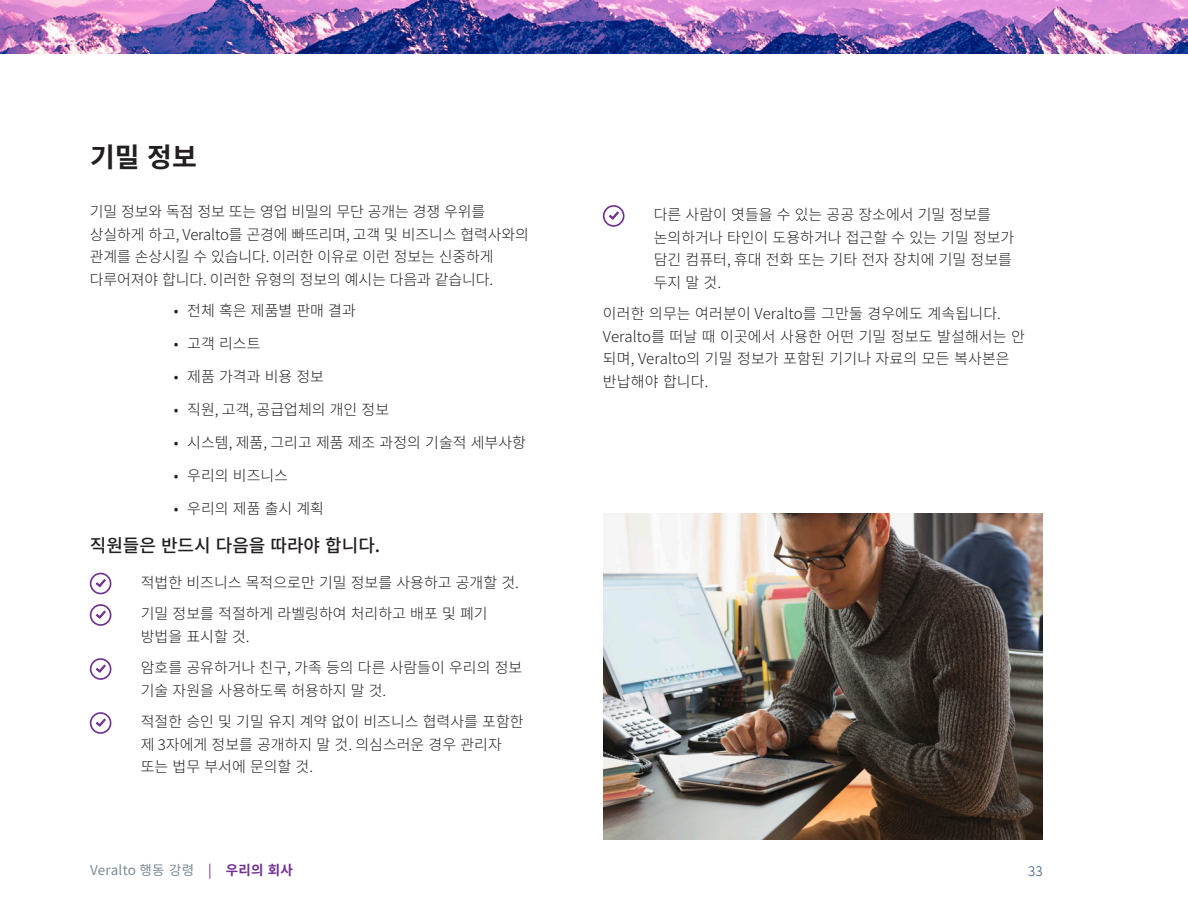
<style>
.page{position:relative;width:1188px;height:918px;background:#fff}
.page>*{position:absolute;margin:0;border:0;box-sizing:border-box;transform-origin:0 0}
.Chapter_Title{font:700 27px "Source Han Sans K";color:#231f20}
.Subhead_Bold{font:500 18px "Source Han Sans K";color:#231f20}
.Bullet_Large{font:300 15px/22.5px "Source Han Sans K";color:#231f20}
.Body_Text{font:300 15px/22.5px "Source Han Sans K";letter-spacing:-.01em;color:#231f20}
.Body_Text-2{font:300 15px/22.5px "Source Han Sans K";letter-spacing:.01em;color:#231f20}
.Bullet_Small{font:300 15px "Source Han Sans K";color:#231f20}
.t1{font:13.5px "Source Han Sans K";letter-spacing:.02em;color:#7a8a94}
.t2{font:300 13.5px "Source Han Sans K";color:#224a72}
.s1{color:#712f91}
.s2{font-weight:700;color:#712f91}
</style>
<div class="page">
<img style="left:0;top:0;width:1188px;height:54px">
<div style="left:90px;top:573px;width:21px;height:21px;border:2px solid #703191;border-radius:50%"></div>
<svg style="left:96px;top:579px;width:10px;height:8px"></svg>
<div style="left:90px;top:604px;width:21px;height:22px;border:2px solid #703191;border-radius:50%"></div>
<svg style="left:96px;top:611px;width:10px;height:8px"></svg>
<div style="left:90px;top:658px;width:21px;height:22px;border:2px solid #703191;border-radius:50%"></div>
<svg style="left:96px;top:665px;width:10px;height:8px"></svg>
<div style="left:90px;top:712px;width:21px;height:22px;border:2px solid #703191;border-radius:50%"></div>
<svg style="left:96px;top:719px;width:10px;height:8px"></svg>
<div style="left:603px;top:205px;width:22px;height:22px;border:2px solid #703191;border-radius:50%"></div>
<svg style="left:609px;top:212px;width:10px;height:8px"></svg>
<img style="left:603px;top:513px;width:440px;height:327px">
<p class="Chapter_Title" style="left:90px;top:142px;width:108px">기밀 정보</p>
<p class="Body_Text" style="left:90px;top:201px;width:441px">기밀 정보와 독점 정보 또는 영업 비밀의 무단 공개는 경쟁 우위를 상실하게 하고, Veralto를 곤경에 빠뜨리며, 고객 및 비즈니스 협력사와의 관계를 손상시킬 수 있습니다. 이러한 이유로 이런 정보는 신중하게 다루어져야 합니다. 이러한 유형의 정보의 예시는 다음과 같습니다.</p>
<p class="Bullet_Small" style="left:174px;top:302px;width:184px">• 전체 혹은 제품별 판매 결과</p>
<p class="Bullet_Small" style="left:174px;top:335px;width:88px">• 고객 리스트</p>
<p class="Bullet_Small" style="left:174px;top:368px;width:152px">• 제품 가격과 비용 정보</p>
<p class="Bullet_Small" style="left:174px;top:401px;width:217px">• 직원, 고객, 공급업체의 개인 정보</p>
<p class="Bullet_Small" style="left:174px;top:434px;width:354px">• 시스템, 제품, 그리고 제품 제조 과정의 기술적 세부사항</p>
<p class="Bullet_Small" style="left:174px;top:467px;width:116px">• 우리의 비즈니스</p>
<p class="Bullet_Small" style="left:174px;top:500px;width:152px">• 우리의 제품 출시 계획</p>
<p class="Subhead_Bold" style="left:90px;top:535px;width:292px">직원들은 반드시 다음을 따라야 합니다.</p>
<p class="Bullet_Large" style="left:141px;top:571px;width:380px">적법한 비즈니스 목적으로만 기밀 정보를 사용하고 공개할 것.</p>
<p class="Bullet_Large" style="left:141px;top:603px;width:348px">기밀 정보를 적절하게 라벨링하여 처리하고 배포 및 폐기 방법을 표시할 것.</p>
<p class="Bullet_Large" style="left:141px;top:657px;width:383px">암호를 공유하거나 친구, 가족 등의 다른 사람들이 우리의 정보 기술 자원을 사용하도록 허용하지 말 것.</p>
<p class="Bullet_Large" style="left:141px;top:711px;width:384px">적절한 승인 및 기밀 유지 계약 없이 비즈니스 협력사를 포함한 제 3자에게 정보를 공개하지 말 것. 의심스러운 경우 관리자 또는 법무 부서에 문의할 것.</p>
<p class="Bullet_Large" style="left:654px;top:204px;width:362px">다른 사람이 엿들을 수 있는 공공 장소에서 기밀 정보를 논의하거나 타인이 도용하거나 접근할 수 있는 기밀 정보가 담긴 컴퓨터, 휴대 전화 또는 기타 전자 장치에 기밀 정보를 두지 말 것.</p>
<p class="Body_Text-2" style="left:603px;top:303px;width:424px">이러한 의무는 여러분이 Veralto를 그만둘 경우에도 계속됩니다.<br>Veralto를 떠날 때 이곳에서 사용한 어떤 기밀 정보도 발설해서는 안 되며, Veralto의 기밀 정보가 포함된 기기나 자료의 모든 복사본은 반납해야 합니다.</p>
<p class="t1" style="left:90px;top:862px;width:205px">Veralto 행동 강령 <span class="s1">|</span> <span class="s2">우리의 회사</span></p>
<p class="t2" style="left:1028px;top:863px;width:16px">33</p>
</div>
